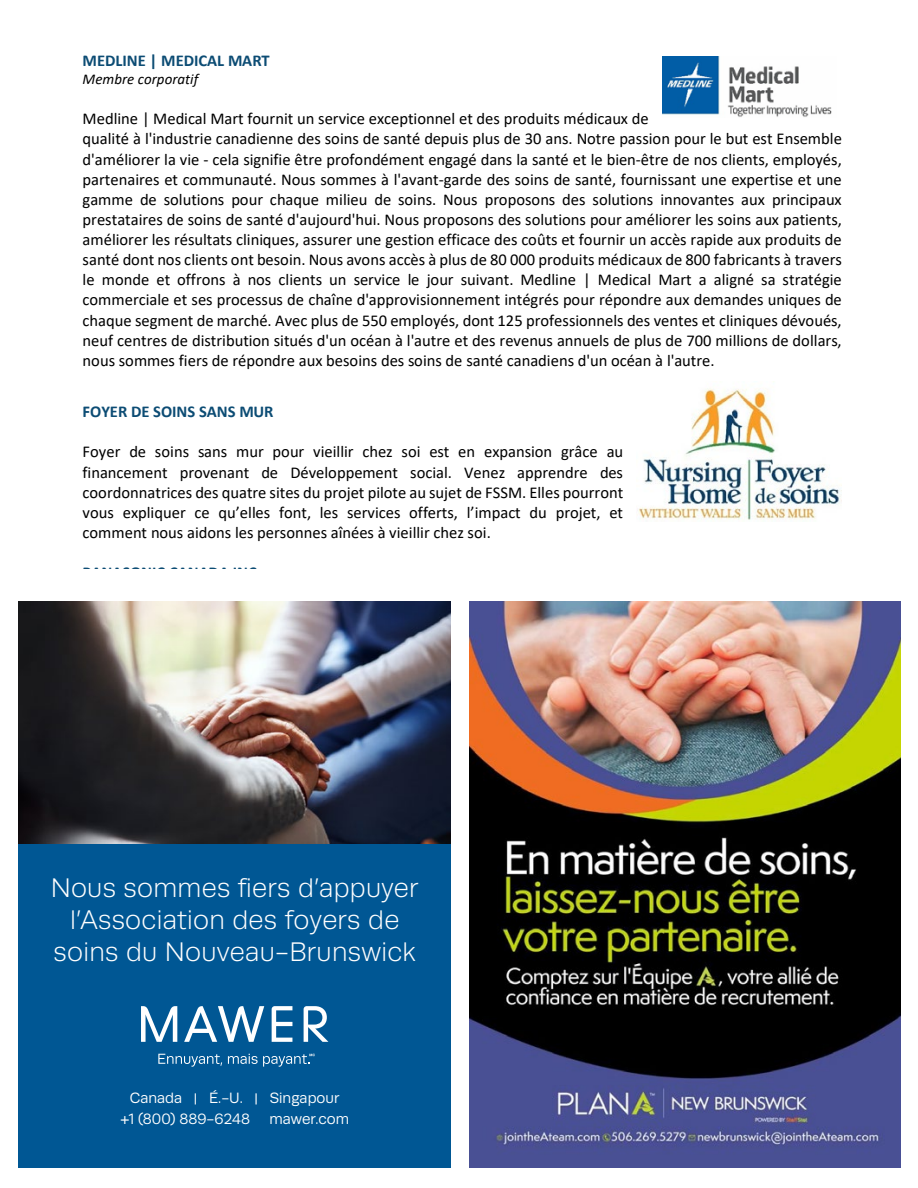
<style>
.page{position:relative;width:918px;height:1188px;background:#fff}
.page>*{position:absolute;margin:0;border:0;box-sizing:border-box;transform-origin:0 0}
.t1{font:300 27px/32.4px "Runda";letter-spacing:.01em;color:#fff;text-align:center}
.t2{font:16.5px/20.1px "Calibri";color:#000}
.t3{font:700 16.5px "Calibri";color:#0c4c74}
.t4{font:15px "Runda";color:#fff}
.t5{font:italic 15px "Calibri";letter-spacing:.005em;color:#000}
.s1{font-size:11.25px}
</style>
<div class="page">
<img style="left:19px;top:601px;width:432px;height:244px">
<div style="left:19px;top:845px;width:432px;height:323px;background:#005794"></div>
<svg style="left:141px;top:1006px;width:36px;height:36px"></svg>
<svg style="left:304px;top:1006px;width:24px;height:36px"></svg>
<svg style="left:272px;top:1006px;width:20px;height:36px"></svg>
<svg style="left:184px;top:1006px;width:80px;height:36px"></svg>
<svg style="left:158px;top:1054px;width:64px;height:13px"></svg>
<svg style="left:228px;top:1054px;width:87px;height:13px"></svg>
<img style="left:470px;top:601px;width:431px;height:567px">
<img style="left:662px;top:57px;width:170px;height:60px">
<img style="left:638px;top:381px;width:204px;height:139px">
<p class="t3" style="left:83px;top:48px;width:189px">MEDLINE | MEDICAL MART</p>
<p class="t5" style="left:83px;top:69px;width:117px">Membre corporatif</p>
<p class="t2" style="left:83px;top:108px;width:761px">Medline | Medical Mart fournit un service exceptionnel et des produits médicaux de<br>qualité à l'industrie canadienne des soins de santé depuis plus de 30 ans. Notre passion pour le but est Ensemble d'améliorer la vie - cela signifie être profondément engagé dans la santé et le bien-être de nos clients, employés, partenaires et communauté. Nous sommes à l'avant-garde des soins de santé, fournissant une expertise et une gamme de solutions pour chaque milieu de soins. Nous proposons des solutions innovantes aux principaux prestataires de soins de santé d'aujourd'hui. Nous proposons des solutions pour améliorer les soins aux patients, améliorer les résultats cliniques, assurer une gestion efficace des coûts et fournir un accès rapide aux produits de santé dont nos clients ont besoin. Nous avons accès à plus de 80 000 produits médicaux de 800 fabricants à travers le monde et offrons à nos clients un service le jour suivant. Medline | Medical Mart a aligné sa stratégie commerciale et ses processus de chaîne d'approvisionnement intégrés pour répondre aux demandes uniques de chaque segment de marché. Avec plus de 550 employés, dont 125 professionnels des ventes et cliniques dévoués, neuf centres de distribution situés d'un océan à l'autre et des revenus annuels de plus de 700 millions de dollars, nous sommes fiers de répondre aux besoins des soins de santé canadiens d'un océan à l'autre.</p>
<p class="t3" style="left:83px;top:400px;width:192px">FOYER DE SOINS SANS MUR</p>
<p class="t2" style="left:83px;top:441px;width:542px;text-align:justify">Foyer de soins sans mur pour vieillir chez soi est en expansion grâce au financement provenant de Développement social. Venez apprendre des coordonnatrices des quatre sites du projet pilote au sujet de FSSM. Elles pourront vous expliquer ce qu’elles font, les services offerts, l’impact du projet, et comment nous aidons les personnes aînées à vieillir chez soi.</p>
<p class="t3" style="left:83px;top:561px;width:180px">PANASONIC CANADA INC.</p>
<h1 class="t1" style="left:51px;top:872px;width:369px">Nous sommes fiers d’appuyer l’Association des foyers de soins du Nouveau-Brunswick</h1>
<p class="t4" style="left:130px;top:1090px;width:211px">Canada <span class="s1">|</span> É.-U. <span class="s1">|</span> Singapour</p>
<p class="t4" style="left:120px;top:1110px;width:131px">+1 (800) 889-6248</p>
<p class="t4" style="left:270px;top:1110px;width:81px">mawer.com</p>
</div>
